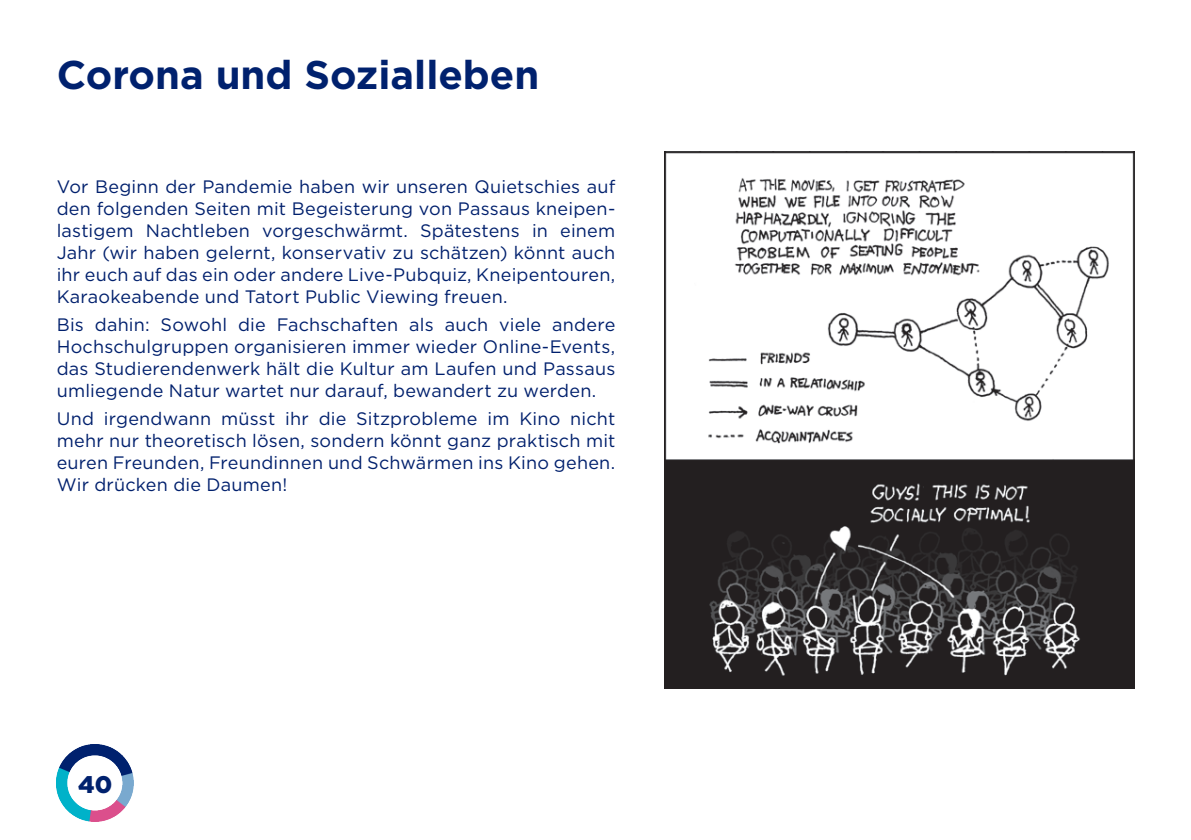
<style>
.page{position:relative;width:1191px;height:840px;background:#fff}
.page>*{position:absolute;margin:0;border:0;box-sizing:border-box;transform-origin:0 0}
.U1{font:700 40px "Gotham";color:#00216e}
.t1{font:900 24px "Gotham";color:#00216e}
.Fließtext{font:18px/22px "Gotham";letter-spacing:.01em;color:#00206d;text-align:justify}
</style>
<div class="page">
<img style="left:57px;top:744px;width:77px;height:77px">
<img style="left:665px;top:152px;width:469px;height:535px">
<p class="U1" style="left:57px;top:48px;width:484px">Corona und Sozialleben</p>
<p class="Fließtext" style="left:57px;top:175px;width:560px">Vor Beginn der Pandemie haben wir unseren Quietschies auf den folgenden Seiten mit Begeisterung von Passaus kneipen&shy;lastigem Nachtleben vorgeschwärmt. Spätestens in einem Jahr (wir haben gelernt, konservativ zu schätzen) könnt auch ihr euch auf das ein oder andere Live-Pubquiz, Kneipentouren, Karaokeabende und Tatort Public Viewing freuen.</p>
<p class="Fließtext" style="left:57px;top:313px;width:560px">Bis dahin: Sowohl die Fachschaften als auch viele andere Hochschulgruppen organisieren immer wieder Online-Events, das Studierendenwerk hält die Kultur am Laufen und Passaus umliegende Natur wartet nur darauf, bewandert zu werden.</p>
<p class="Fließtext" style="left:57px;top:407px;width:560px">Und irgendwann müsst ihr die Sitzprobleme im Kino nicht mehr nur theoretisch lösen, sondern könnt ganz praktisch mit euren Freunden, Freundinnen und Schwärmen ins Kino gehen.<br>Wir drücken die Daumen!</p>
<h2 class="t1" style="left:78px;top:767px;width:36px">40</h2>
</div>
